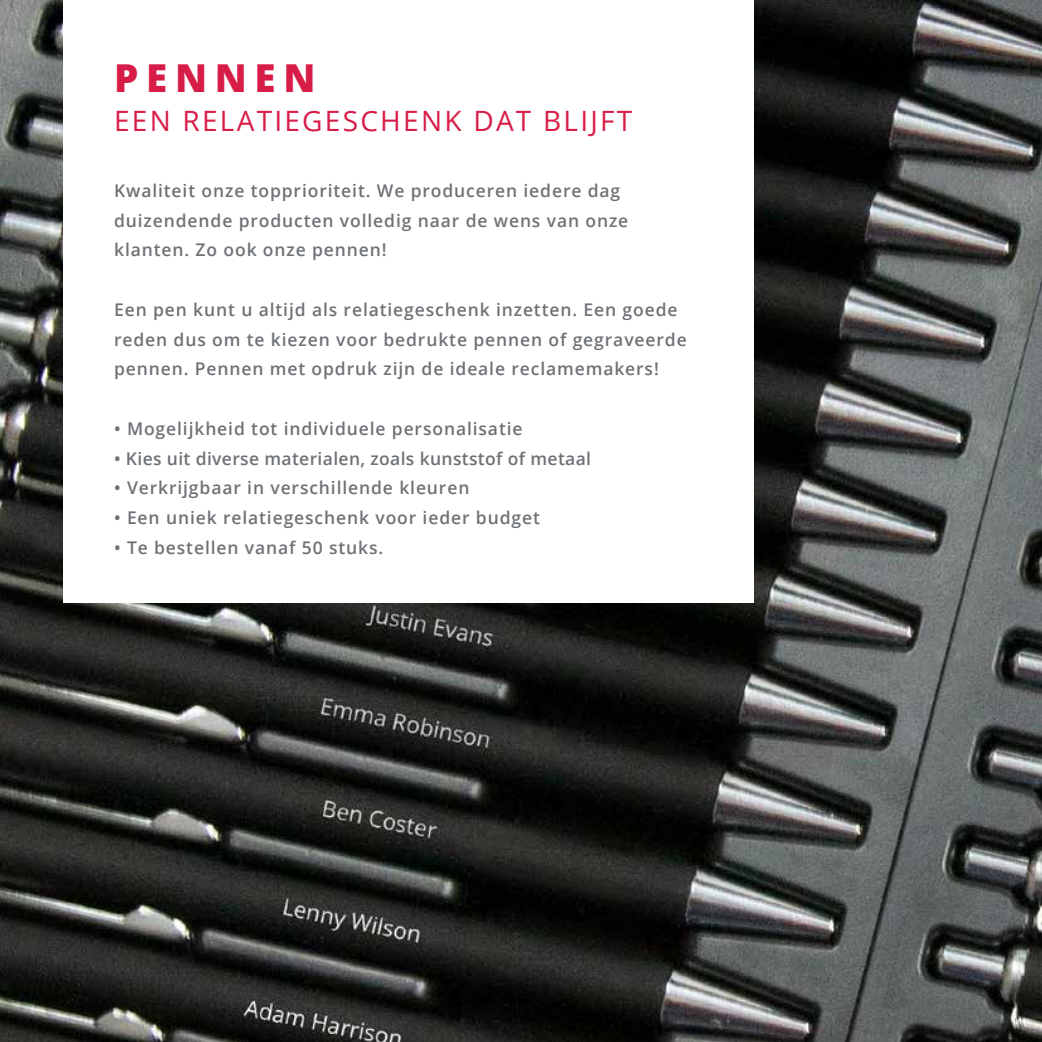
<style>
.page{position:relative;width:1042px;height:1042px;background:#fff}
.page>*{position:absolute;margin:0;border:0;box-sizing:border-box;transform-origin:0 0}
.t1{font:800 38.5px "Open Sans";letter-spacing:.2em;color:#d81c48}
.t2{font:28px "Open Sans";letter-spacing:.08em;color:#d81c48}
.t3{font:600 17.5px/29.8px "Open Sans";letter-spacing:.05em;color:#6e7276}
.t4{font:600 17.5px "Open Sans";letter-spacing:.02em;color:#6e7276}
</style>
<div class="page">
<img style="left:0;top:0;width:1042px;height:1042px">
<div style="left:63px;top:0;width:690px;height:602px;background:#fff"></div>
<h1 class="t1" style="left:114px;top:49px;width:203px">PENNEN</h1>
<h2 class="t2" style="left:114px;top:102px;width:520px">EEN RELATIEGESCHENK DAT BLIJFT</h2>
<p class="t3" style="left:114px;top:175px;width:516px">Kwaliteit onze topprioriteit. We produceren iedere dag duizendende producten volledig naar de wens van onze klanten. Zo ook onze pennen!</p>
<p class="t3" style="left:114px;top:294px;width:574px">Een pen kunt u altijd als relatiegeschenk inzetten. Een goede reden dus om te kiezen voor bedrukte pennen of gegraveerde pennen. Pennen met opdruk zijn de ideale reclamemakers!</p>
<p class="t3" style="left:114px;top:413px;width:410px">• Mogelijkheid tot individuele personalisatie</p>
<p class="t4" style="left:114px;top:446px;width:478px">• Kies uit diverse materialen, zoals kunststof of metaal</p>
<p class="t3" style="left:114px;top:473px;width:357px">• Verkrijgbaar in verschillende kleuren</p>
<p class="t3" style="left:114px;top:503px;width:427px">• Een uniek relatiegeschenk voor ieder budget</p>
<p class="t3" style="left:114px;top:532px;width:271px">• Te bestellen vanaf 50 stuks.</p>
</div>
